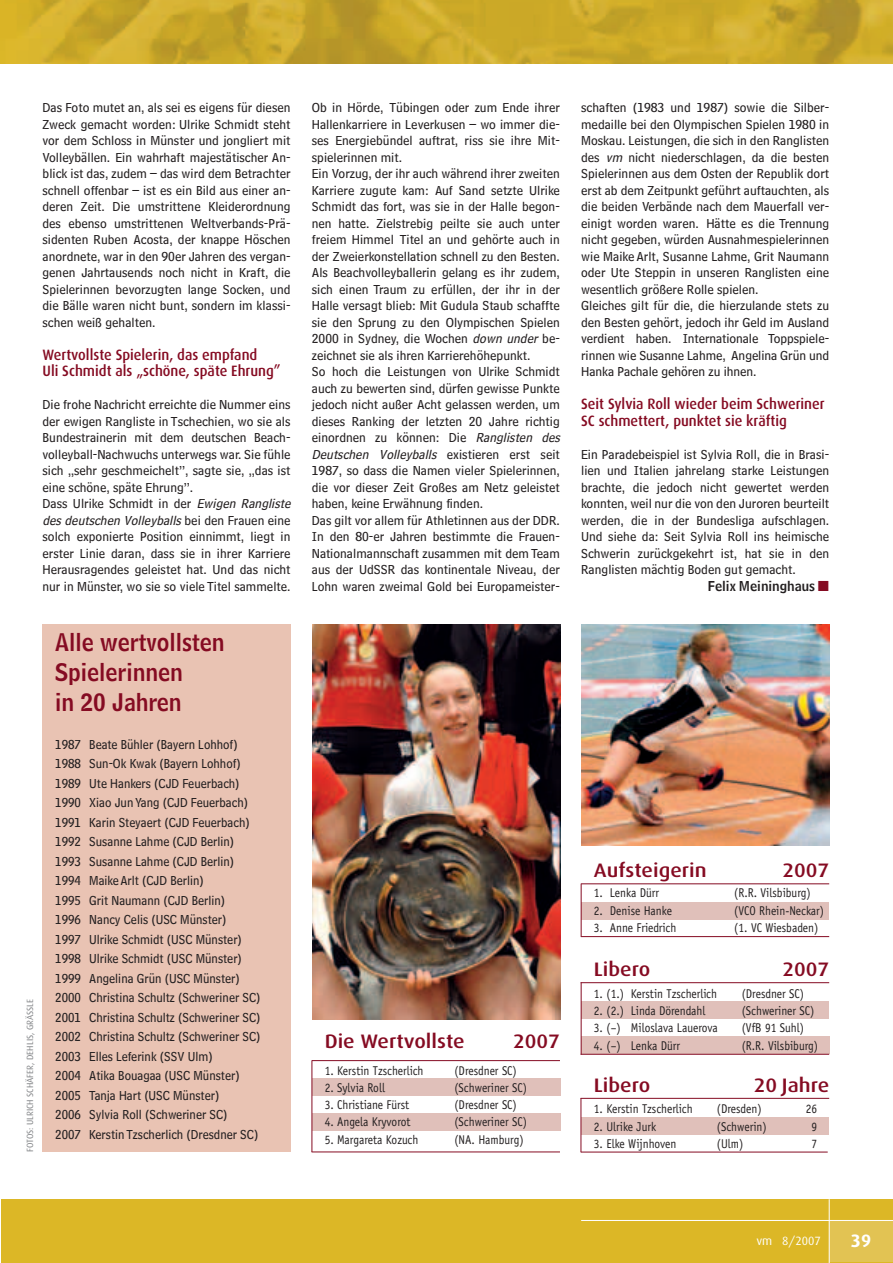
<style>
.page{position:relative;width:893px;height:1263px;background:#fff}
.page>*{position:absolute;margin:0;border:0;box-sizing:border-box;transform-origin:0 0}
.t1{font:24px/30px "Bell Centennial Name And Number";color:#850b22;scale:.95 1}
.t2{font:500 19.5px "Dax";color:#850b22;scale:1.1 1}
.t3{font:700 18px "Dax";color:#fff}
.t4{font:500 15px/16.5px "Dax";color:#850b22;scale:.95 1}
.t5{font:13.5px/16.5px "Bell Centennial Sub Caption";color:#231f20}
.t6{font:13.5px/19.5px "Bell Centennial Sub Caption";color:#231f20;scale:.95 1}
.t7{font:13.5px "Bell Centennial Name And Number";color:#231f20}
.t8{font:12.75px "Officina Sans";color:#231f20;scale:.9 1}
.t9{font:12px "Dax";color:#fff}
.t10{font:9px "Dax";color:#808285}
.s1{font-style:italic}
.s2{font-family:"European Pi Three";color:#850b22}
</style>
<div class="page">
<img style="left:1px;top:0;width:892px;height:64px">
<div style="left:581px;top:1002px;width:248px;height:17px;background:#e0c0ba"></div>
<div style="left:581px;top:1036px;width:248px;height:18px;background:#e0c0ba"></div>
<div style="left:581px;top:902px;width:248px;height:18px;background:#e0c0ba"></div>
<div style="left:312px;top:1078px;width:248px;height:18px;background:#e0c0ba"></div>
<div style="left:312px;top:1113px;width:248px;height:17px;background:#e0c0ba"></div>
<hr style="left:581px;top:982px;width:248px;height:1px;background:#850b22">
<hr style="left:581px;top:1054px;width:248px;height:1px;background:#850b22">
<hr style="left:581px;top:883px;width:248px;height:1px;background:#850b22">
<hr style="left:581px;top:883px;width:1px;height:54px;background:#850b22">
<hr style="left:581px;top:936px;width:248px;height:1px;background:#850b22">
<hr style="left:581px;top:982px;width:1px;height:72px;background:#850b22">
<div style="left:581px;top:1117px;width:248px;height:18px;background:#e0c0ba"></div>
<hr style="left:581px;top:1098px;width:248px;height:1px;background:#850b22">
<hr style="left:581px;top:1152px;width:247px;height:1px;background:#850b22">
<hr style="left:581px;top:1098px;width:1px;height:54px;background:#850b22">
<hr style="left:312px;top:1060px;width:248px;height:1px;background:#850b22">
<hr style="left:312px;top:1060px;width:1px;height:92px;background:#850b22">
<hr style="left:312px;top:1151px;width:248px;height:1px;background:#850b22">
<div style="left:1px;top:1199px;width:892px;height:63px;background:#dcb726"></div>
<div style="left:829px;top:1220px;width:64px;height:42px;background:#e2c353"></div>
<hr style="left:829px;top:1199px;width:1px;height:63px;background:#fff">
<hr style="left:581px;top:1220px;width:312px;height:1px;background:#fff">
<img style="left:581px;top:624px;width:248px;height:221px">
<img style="left:312px;top:624px;width:248px;height:396px">
<div style="left:43px;top:624px;width:248px;height:528px;background:#e9c3b3"></div>
<p class="t5" style="left:43px;top:101px;width:250px;text-align:justify">Das Foto mutet an, als sei es eigens für diesen Zweck gemacht worden: Ulrike Schmidt steht vor dem Schloss in Münster und jongliert mit Volleybällen. Ein wahrhaft majestätischer An&shy;blick ist das, zudem – das wird dem Betrachter schnell offenbar – ist es ein Bild aus einer an&shy;deren Zeit. Die umstrittene Kleiderordnung des ebenso umstrittenen Weltverbands-Prä - sidenten Ruben Acosta, der knappe Höschen anordnete, war in den 90er Jahren des vergan&shy;genen Jahrtausends noch nicht in Kraft, die Spielerinnen bevorzugten lange Socken, und die Bälle waren nicht bunt, sondern im klassi&shy;schen weiß gehalten.</p>
<p class="t4" style="left:43px;top:347px;width:252px">Wertvollste Spielerin, das empfand<br>Uli Schmidt als „schöne, späte Ehrung”</p>
<p class="t5" style="left:43px;top:398px;width:252px">Die frohe Nachricht erreichte die Nummer eins der ewigen Rangliste in Tschechien, wo sie als Bundestrainerin mit dem deutschen Beach - volleyball-Nachwuchs unterwegs war. Sie fühle sich „sehr geschmeichelt”, sagte sie, „das ist eine schöne, späte Ehrung”.<br>Dass Ulrike Schmidt in der <span class="s1">Ewigen Rangliste des deutschen Volleyballs</span> b e i d e n F r a u e n e i n e solch exponierte Position einnimmt, liegt in erster Linie daran, dass sie in ihrer Karriere Herausragendes geleistet hat. Und das nicht nur in Münster, wo sie so viele Titel sammelte.</p>
<p class="t10" style="left:26px;top:1152px;width:155px;rotate:-90deg">FOTOS: ULRICH SCHÄFER, DEHLIS, GRÄSSLE</p>
<h1 class="t1" style="left:55px;top:629px;width:180px">Alle wertvollsten<br>Spielerinnen<br>in 20 Jahren</h1>
<p class="t6" style="left:55px;top:735px;width:218px">1987 Beate Bühler (Bayern Lohhof)<br>1988 Sun-Ok Kwak (Bayern Lohhof)<br>1989 Ute Hankers (CJD Feuerbach)<br>1990 Xiao Jun Yang (CJD Feuerbach)<br>1991 Karin Steyaert (CJD Feuerbach)<br>1992 Susanne Lahme (CJD Berlin)<br>1993 Susanne Lahme (CJD Berlin)<br>1994 Maike Arlt (CJD Berlin)<br>1995 Grit Naumann (CJD Berlin)<br>1996 Nancy Celis (USC Münster)<br>1997 Ulrike Schmidt (USC Münster)<br>1998 Ulrike Schmidt (USC Münster)<br>1999 Angelina Grün (USC Münster)<br>2000 Christina Schultz (Schweriner SC)<br>2001 Christina Schultz (Schweriner SC)<br>2002 Christina Schultz (Schweriner SC)<br>2003 Elles Leferink (SSV Ulm)<br>2004 Atika Bouagaa (USC Münster)<br>2005 Tanja Hart (USC Münster)<br>2006 Sylvia Roll (Schweriner SC)<br>2007 Kerstin Tzscherlich (Dresdner SC)</p>
<p class="t5" style="left:312px;top:101px;width:252px">Ob in Hörde, Tübingen oder zum Ende ihrer Hallenkarriere in Leverkusen – wo immer die&shy;ses Energiebündel auftrat, riss sie ihre Mit&shy;spielerinnen mit.<br>Ein Vorzug, der ihr auch während ihrer zweiten Karriere zugute kam: Auf Sand setzte Ulrike Schmidt das fort, was sie in der Halle begon&shy;nen hatte. Zielstrebig peilte sie auch unter freiem Himmel Titel an und gehörte auch in der Zweierkonstellation schnell zu den Besten.<br>Als Beachvolleyballerin gelang es ihr zudem, sich einen Traum zu erfüllen, der ihr in der Halle versagt blieb: Mit Gudula Staub schaffte sie den Sprung zu den Olympischen Spielen 2000 in Sydney, die Wochen <span class="s1">down under</span> be&shy;zeichnet sie als ihren Karrierehöhepunkt.<br>So hoch die Leistungen von Ulrike Schmidt auch zu bewerten sind, dürfen gewisse Punkte jedoch nicht außer Acht gelassen werden, um dieses Ranking der letzten 20 Jahre richtig einordnen zu können: Die <span class="s1">Ranglisten des Deutschen Volleyballs</span> e x i s t i e r e n e r s t s e i t 1987, so dass die Namen vieler Spielerinnen, die vor dieser Zeit Großes am Netz geleistet haben, keine Erwähnung finden.<br>Das gilt vor allem für Athletinnen aus der DDR.<br>In den 80-er Jahren bestimmte die Frauen-Nationalmannschaft zusammen mit dem Team aus der UdSSR das kontinentale Niveau, der Lohn waren zweimal Gold bei Europameister-</p>
<h2 class="t2" style="left:325px;top:1032px;width:129px">Die Wertvollste</h2>
<h2 class="t2" style="left:513px;top:1032px;width:44px">2007</h2>
<p class="t8" style="left:325px;top:1065px;width:111px">1. Kerstin Tzscherlich</p>
<p class="t8" style="left:454px;top:1065px;width:71px">(Dresdner SC)</p>
<p class="t8" style="left:325px;top:1083px;width:69px">2. Sylvia Roll</p>
<p class="t8" style="left:454px;top:1083px;width:82px">(Schweriner SC)</p>
<p class="t8" style="left:325px;top:1100px;width:95px">3. Christiane Fürst</p>
<p class="t8" style="left:454px;top:1100px;width:71px">(Dresdner SC)</p>
<p class="t8" style="left:325px;top:1117px;width:97px">4. Angela Kryvorot</p>
<p class="t8" style="left:454px;top:1117px;width:82px">(Schweriner SC)</p>
<p class="t8" style="left:325px;top:1134px;width:106px">5. Margareta Kozuch</p>
<p class="t8" style="left:454px;top:1134px;width:78px">(NA. Hamburg)</p>
<p class="t5" style="left:581px;top:101px;width:250px">schaften (1983 und 1987) sowie die Silber - medaille bei den Olympischen Spielen 1980 in Moskau. Leistungen, die sich in den Ranglisten des <span class="s1">vm</span> nicht niederschlagen, da die besten Spielerinnen aus dem Osten der Republik dort erst ab dem Zeitpunkt geführt auftauchten, als die beiden Verbände nach dem Mauerfall ver&shy;einigt worden waren. Hätte es die Trennung nicht gegeben, würden Ausnahmespielerinnen wie Maike Arlt, Susanne Lahme, Grit Naumann oder Ute Steppin in unseren Ranglisten eine wesentlich größere Rolle spielen.<br>Gleiches gilt für die, die hierzulande stets zu den Besten gehört, jedoch ihr Geld im Ausland verdient haben. Internationale Toppspiele - rinnen wie Susanne Lahme, Angelina Grün und Hanka Pachale gehören zu ihnen.</p>
<p class="t4" style="left:581px;top:397px;width:258px">Seit Sylvia Roll wieder beim Schweriner<br>SC schmettert, punktet sie kräftig</p>
<p class="t5" style="left:581px;top:447px;width:250px;text-align:justify">Ein Paradebeispiel ist Sylvia Roll, die in Brasi - lien und Italien jahrelang starke Leistungen brachte, die jedoch nicht gewertet werden konnten, weil nur die von den Juroren beurteilt werden, die in der Bundesli ga aufschlagen.<br>Und siehe da: Seit Sylvia Roll ins heimische Schwerin zurückgekehrt ist, hat sie in den Ranglisten mächtig Boden gut gemacht.</p>
<p class="t7" style="left:708px;top:581px;width:123px">Felix Meininghaus <span class="s2">-</span></p>
<h2 class="t2" style="left:594px;top:861px;width:104px">Aufsteigerin</h2>
<h2 class="t2" style="left:782px;top:861px;width:44px">2007</h2>
<p class="t8" style="left:594px;top:888px;width:74px">1. Lenka Dürr</p>
<p class="t8" style="left:734px;top:888px;width:86px">(R.R. Vilsbiburg)</p>
<p class="t8" style="left:594px;top:905px;width:88px">2. Denise Hanke</p>
<p class="t8" style="left:734px;top:905px;width:101px">(VCO Rhein-Neckar)</p>
<p class="t8" style="left:594px;top:922px;width:93px">3. Anne Friedrich</p>
<p class="t8" style="left:734px;top:922px;width:95px">(1. VC Wiesbaden)</p>
<h2 class="t2" style="left:594px;top:960px;width:53px">Libero</h2>
<h2 class="t2" style="left:782px;top:960px;width:44px">2007</h2>
<p class="t8" style="left:594px;top:988px;width:138px">1. (1.) Kerstin Tzscherlich</p>
<p class="t8" style="left:742px;top:988px;width:71px">(Dresdner SC)</p>
<p class="t8" style="left:594px;top:1006px;width:125px">2. (2.) Linda Dörendahl</p>
<p class="t8" style="left:742px;top:1006px;width:82px">(Schweriner SC)</p>
<p class="t8" style="left:594px;top:1023px;width:139px">3. (–) Miloslava Lauerova</p>
<p class="t8" style="left:742px;top:1023px;width:71px">(VfB 91 Suhl)</p>
<p class="t8" style="left:594px;top:1040px;width:97px">4. (–) Lenka Dürr</p>
<p class="t8" style="left:742px;top:1040px;width:86px">(R.R. Vilsbiburg)</p>
<h2 class="t2" style="left:594px;top:1076px;width:53px">Libero</h2>
<h2 class="t2" style="left:754px;top:1076px;width:70px">20 Jahre</h2>
<p class="t8" style="left:594px;top:1104px;width:111px">1. Kerstin Tzscherlich</p>
<p class="t8" style="left:717px;top:1104px;width:51px">(Dresden)</p>
<p class="t8" style="left:806px;top:1104px;width:14px">26</p>
<p class="t8" style="left:594px;top:1121px;width:71px">2. Ulrike Jurk</p>
<p class="t8" style="left:717px;top:1121px;width:57px">(Schwerin)</p>
<p class="t8" style="left:811px;top:1121px;width:8px">9</p>
<p class="t8" style="left:594px;top:1139px;width:93px">3. Elke Wijnhoven</p>
<p class="t8" style="left:717px;top:1139px;width:31px">(Ulm)</p>
<p class="t8" style="left:811px;top:1139px;width:8px">7</p>
<p class="t9" style="left:756px;top:1236px;width:66px">vm 8/2007</p>
<h3 class="t3" style="left:851px;top:1232px;width:22px">39</h3>
</div>
